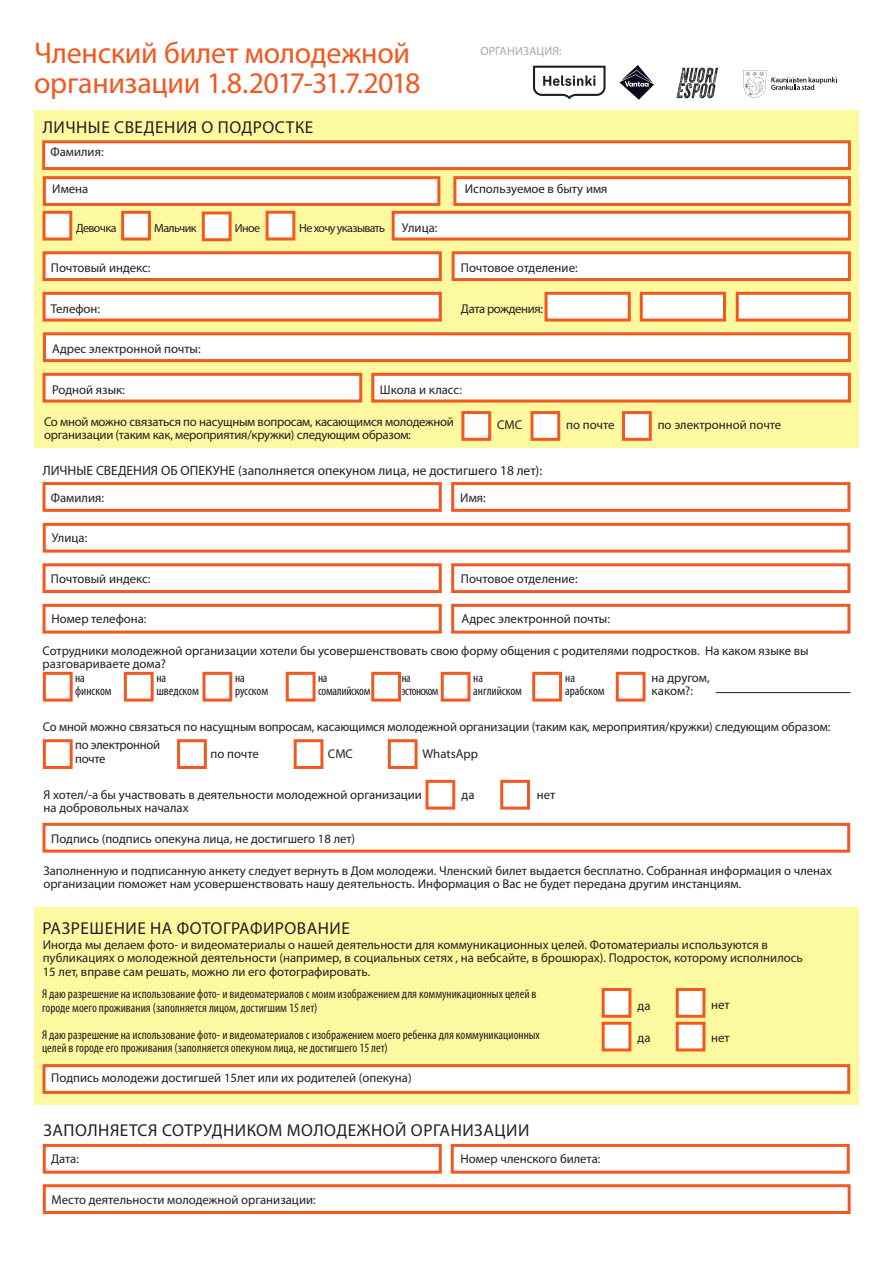
<style>
.page{position:relative;width:893px;height:1263px;background:#fff}
.page>*{position:absolute;margin:0;border:0;box-sizing:border-box;transform-origin:0 0}
.t1{font:30px/30px "Myriad Pro";letter-spacing:-.01em;color:#f15921}
.t2{font:17.25px "Myriad Pro";letter-spacing:.03em;color:#231f20}
.t3{font:13.5px "Myriad Pro";color:#231f20}
.t4{font:12.75px/13.5px "Myriad Pro";color:#231f20}
.t5{font:condensed 12.75px/13.5px "Myriad Pro";color:#231f20}
.t6{font:12.75px/13.5px "Myriad Pro";letter-spacing:-.02em;color:#231f20}
.t7{font:12.75px "Myriad Pro";letter-spacing:-.03em;color:#231f20}
.t8{font:condensed 12.75px/13.5px "Myriad Pro";letter-spacing:-.02em;color:#231f20}
.t9{font:condensed 12.75px/13.5px "Myriad Pro";letter-spacing:-.04em;color:#231f20;scale:.96 1}
.t10{font:12px "Myriad Pro";letter-spacing:-.05em;color:#231f20}
.t11{font:12px "Myriad Pro";letter-spacing:.01em;color:#a8a9ad}
</style>
<div class="page">
<svg style="left:743px;top:70px;width:94px;height:28px"></svg>
<svg style="left:619px;top:65px;width:35px;height:35px"></svg>
<svg style="left:682px;top:67px;width:36px;height:1px"></svg>
<svg style="left:677px;top:98px;width:34px;height:1px"></svg>
<svg style="left:676px;top:68px;width:42px;height:30px"></svg>
<div style="left:34px;top:110px;width:825px;height:338px;background:#fdf9a0"></div>
<div style="left:34px;top:907px;width:825px;height:197px;background:#fdf9a0"></div>
<svg style="left:42px;top:522px;width:809px;height:31px"></svg>
<svg style="left:42px;top:251px;width:400px;height:30px;background:#fbdbce"></svg>
<svg style="left:42px;top:291px;width:400px;height:31px;background:#fbdccd"></svg>
<svg style="left:42px;top:372px;width:321px;height:31px;background:#fbdbcc"></svg>
<svg style="left:43px;top:332px;width:808px;height:31px;background:#fcddce"></svg>
<svg style="left:451px;top:251px;width:400px;height:30px;background:#fbdbcf"></svg>
<svg style="left:371px;top:372px;width:480px;height:31px;background:#fbdccd"></svg>
<svg style="left:544px;top:291px;width:87px;height:31px;background:#fbd5c3"></svg>
<svg style="left:639px;top:291px;width:87px;height:31px;background:#fbd5c3"></svg>
<svg style="left:735px;top:291px;width:116px;height:31px;background:#fbd8c6"></svg>
<svg style="left:42px;top:140px;width:809px;height:102px"></svg>
<svg style="left:42px;top:671px;width:31px;height:31px"></svg>
<svg style="left:42px;top:739px;width:31px;height:30px"></svg>
<svg style="left:177px;top:739px;width:30px;height:30px"></svg>
<svg style="left:293px;top:739px;width:31px;height:30px"></svg>
<svg style="left:387px;top:739px;width:31px;height:30px"></svg>
<svg style="left:425px;top:779px;width:31px;height:31px"></svg>
<svg style="left:500px;top:779px;width:30px;height:31px"></svg>
<svg style="left:123px;top:671px;width:31px;height:31px"></svg>
<svg style="left:202px;top:671px;width:31px;height:31px"></svg>
<svg style="left:285px;top:671px;width:31px;height:31px"></svg>
<svg style="left:371px;top:671px;width:30px;height:31px"></svg>
<svg style="left:440px;top:671px;width:31px;height:31px"></svg>
<svg style="left:532px;top:671px;width:30px;height:31px"></svg>
<svg style="left:615px;top:671px;width:31px;height:31px"></svg>
<svg style="left:42px;top:563px;width:400px;height:31px"></svg>
<svg style="left:42px;top:603px;width:400px;height:31px"></svg>
<svg style="left:451px;top:563px;width:400px;height:31px"></svg>
<svg style="left:451px;top:603px;width:400px;height:31px"></svg>
<svg style="left:42px;top:822px;width:809px;height:31px"></svg>
<svg style="left:42px;top:1143px;width:400px;height:31px"></svg>
<svg style="left:42px;top:1184px;width:809px;height:30px"></svg>
<svg style="left:450px;top:1143px;width:400px;height:31px"></svg>
<svg style="left:42px;top:1064px;width:809px;height:30px;background:#fcdcd0"></svg>
<svg style="left:533px;top:66px;width:73px;height:33px"></svg>
<svg style="left:461px;top:411px;width:31px;height:30px"></svg>
<svg style="left:530px;top:411px;width:31px;height:30px"></svg>
<svg style="left:622px;top:411px;width:30px;height:30px"></svg>
<svg style="left:42px;top:482px;width:400px;height:30px"></svg>
<svg style="left:451px;top:482px;width:400px;height:30px"></svg>
<hr style="left:716px;top:692px;width:135px;height:1px;background:#231f20">
<svg style="left:601px;top:988px;width:31px;height:64px;background:#fac8ac"></svg>
<svg style="left:675px;top:988px;width:31px;height:64px;background:#fac8ac"></svg>
<h1 class="t1" style="left:34px;top:38px;width:388px">Членский билет молодежной организации 1.8.2017-31.7.2018</h1>
<h2 class="t2" style="left:43px;top:117px;width:272px">ЛИЧНЫЕ СВЕДЕНИЯ О ПОДРОСТКЕ</h2>
<p class="t11" style="left:480px;top:44px;width:83px">ОРГАНИЗАЦИЯ:</p>
<p class="t4" style="left:51px;top:145px;width:55px">Фамилия:</p>
<p class="t4" style="left:52px;top:181px;width:38px">Имена</p>
<p class="t4" style="left:465px;top:181px;width:144px">Используемое в быту имя</p>
<p class="t10" style="left:76px;top:220px;width:42px">Девочка</p>
<p class="t10" style="left:154px;top:220px;width:44px">Мальчик</p>
<p class="t10" style="left:235px;top:220px;width:27px">Иное</p>
<p class="t10" style="left:299px;top:220px;width:87px">Не хочу указывать</p>
<p class="t4" style="left:51px;top:261px;width:101px">Почтовый индекс:</p>
<p class="t4" style="left:51px;top:301px;width:51px">Телефон:</p>
<p class="t4" style="left:52px;top:342px;width:150px">Адрес электронной почты:</p>
<p class="t4" style="left:402px;top:220px;width:37px">Улица:</p>
<p class="t4" style="left:461px;top:261px;width:118px">Почтовое отделение:</p>
<p class="t7" style="left:461px;top:300px;width:84px">Дата рождения:</p>
<p class="t4" style="left:52px;top:382px;width:74px">Родной язык:</p>
<p class="t4" style="left:380px;top:382px;width:84px">Школа и класс:</p>
<p class="t6" style="left:44px;top:414px;width:411px">Со мной можно связаться по насущным вопросам, касающимся молодежной организации (таким как, мероприятия/кружки) следующим образом:</p>
<p class="t4" style="left:497px;top:418px;width:27px">CMC</p>
<p class="t4" style="left:566px;top:418px;width:50px">по почте</p>
<p class="t4" style="left:658px;top:418px;width:125px">по электронной почте</p>
<p class="t3" style="left:43px;top:462px;width:501px">ЛИЧНЫЕ СВЕДЕНИЯ ОБ ОПЕКУНЕ (заполняется опекуном лица, не достигшего 18 лет):</p>
<p class="t4" style="left:51px;top:490px;width:55px">Фамилия:</p>
<p class="t4" style="left:460px;top:490px;width:27px">Имя:</p>
<p class="t4" style="left:52px;top:531px;width:37px">Улица:</p>
<p class="t4" style="left:51px;top:571px;width:101px">Почтовый индекс:</p>
<p class="t4" style="left:461px;top:571px;width:118px">Почтовое отделение:</p>
<p class="t4" style="left:52px;top:612px;width:97px">Номер телефона:</p>
<p class="t4" style="left:461px;top:612px;width:150px">Адрес электронной почты:</p>
<p class="t4" style="left:43px;top:643px;width:768px">Сотрудники молодежной организации хотели бы усовершенствовать свою форму общения с родителями подростков. На каком языке вы разговариваете дома?</p>
<p class="t5" style="left:75px;top:670px;width:38px">на финском</p>
<p class="t5" style="left:156px;top:670px;width:44px">на шведском</p>
<p class="t5" style="left:235px;top:670px;width:35px">на русском</p>
<p class="t8" style="left:318px;top:670px;width:54px">на сомалийском</p>
<p class="t9" style="left:402px;top:670px;width:40px">на эстонском</p>
<p class="t5" style="left:473px;top:670px;width:50px">на английском</p>
<p class="t5" style="left:565px;top:670px;width:41px">на арабском</p>
<p class="t4" style="left:652px;top:670px;width:60px">на другом, каком?:</p>
<p class="t4" style="left:43px;top:720px;width:789px">Со мной можно связаться по насущным вопросам, касающимся молодежной организации (таким как, мероприятия/кружки) следующим образом:</p>
<p class="t6" style="left:75px;top:738px;width:86px">по электронной почте</p>
<p class="t4" style="left:211px;top:747px;width:50px">по почте</p>
<p class="t4" style="left:328px;top:747px;width:27px">CMC</p>
<p class="t4" style="left:423px;top:747px;width:57px">WhatsApp</p>
<p class="t4" style="left:44px;top:787px;width:380px">Я хотел/-а бы участвовать в деятельности молодежной организации на добровольных началах</p>
<p class="t4" style="left:51px;top:832px;width:305px">Подпись (подпись опекуна лица, не достигшего 18 лет)</p>
<p class="t4" style="left:462px;top:787px;width:14px">да</p>
<p class="t4" style="left:537px;top:787px;width:20px">нет</p>
<p class="t4" style="left:43px;top:864px;width:790px">Заполненную и подписанную анкету следует вернуть в Дом молодежи. Членский билет выдается бесплатно. Собранная информация о членах организации поможет нам усовершенствовать нашу деятельность. Информация о Вас не будет передана другим инстанциям.</p>
<h2 class="t2" style="left:42px;top:917px;width:309px">РАЗРЕШЕНИЕ НА ФОТОГРАФИРОВАНИЕ</h2>
<p class="t4" style="left:43px;top:937px;width:762px">Иногда мы делаем фото- и видеоматериалы о нашей деятельности для коммуникационных целей. Фотоматериалы используются в публикациях о молодежной деятельности (например, в социальных сетях , на вебсайте, в брошюрах). Подросток, которому исполнилось<br>15 лет, вправе сам решать, можно ли его фотографировать.</p>
<p class="t5" style="left:42px;top:987px;width:496px">Я даю разрешение на использование фото- и видеоматериалов с моим изображением для коммуникационных целей в городе моего проживания (заполняется лицом, достигшим 15 лет)</p>
<p class="t5" style="left:42px;top:1027px;width:499px">Я даю разрешение на использование фото- и видеоматериалов с изображением моего ребенка для коммуникационных целей в городе его проживания (заполняется опекуном лица, не достигшего 15 лет)</p>
<p class="t4" style="left:711px;top:998px;width:20px">нет</p>
<p class="t4" style="left:711px;top:1030px;width:20px">нет</p>
<p class="t4" style="left:638px;top:999px;width:14px">да</p>
<p class="t4" style="left:638px;top:1030px;width:14px">да</p>
<p class="t4" style="left:51px;top:1071px;width:362px">Подпись молодежи достигшей 15лет или их родителей (опекуна)</p>
<h2 class="t2" style="left:44px;top:1119px;width:487px">ЗАПОЛНЯЕТСЯ СОТРУДНИКОМ МОЛОДЕЖНОЙ ОРГАНИЗАЦИИ</h2>
<p class="t4" style="left:51px;top:1152px;width:29px">Дата:</p>
<p class="t4" style="left:52px;top:1192px;width:266px">Место деятельности молодежной организации:</p>
<p class="t4" style="left:461px;top:1152px;width:141px">Номер членского билета:</p>
</div>
